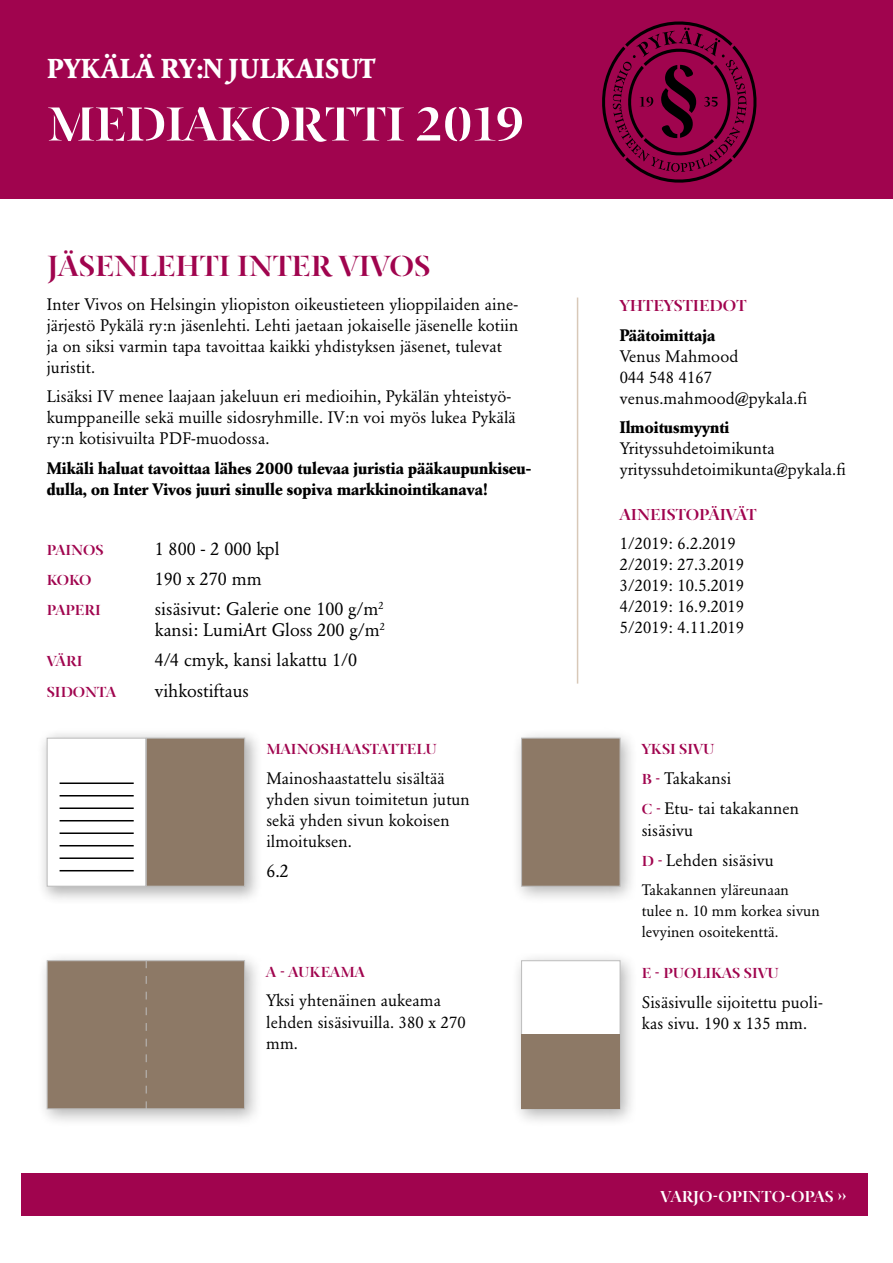
<style>
.page{position:relative;width:893px;height:1263px;background:#fff}
.page>*{position:absolute;margin:0;border:0;box-sizing:border-box;transform-origin:0 0}
.t1{font:700 54px "Ty Stencil Pro";color:#fff}
.t2{font:700 33px "Ty Stencil Pro";color:#a0044e}
.t3{font:700 27px "Garamond BE";letter-spacing:.02em;color:#fff}
.t4{font:18px/21.6px "Garamond BE";color:#000}
.t5{font:700 18px "Ty Stencil Pro";color:#a0044e}
.t6{font:700 18px "Ty Stencil Pro";letter-spacing:-.005em;color:#fff}
.t7{font:16.5px/21px "Garamond BE";letter-spacing:.005em;color:#000}
.t8{font:700 16.5px/21px "Garamond BE";letter-spacing:.005em;color:#000}
.t9{font:700 16.5px "Ty Stencil Pro";color:#a0044e}
.t10{font:15px/21px "Garamond BE";letter-spacing:.005em;color:#000}
.s1{font-family:"Ty Stencil Pro";font-weight:700;color:#a0044e}
</style>
<div class="page">
<div style="left:0;top:0;width:893px;height:198px;background:#a0044e"></div>
<div style="left:37px;top:728px;width:226px;height:177px;background:#000;opacity:.3"></div>
<div style="left:146px;top:738px;width:99px;height:148px;background:#8d7966;border:1px solid #bcbcbc"></div>
<div style="left:47px;top:738px;width:99px;height:148px;background:#fff;border:1px solid #bcbcbc"></div>
<hr style="left:60px;top:782px;width:74px;height:2px;background:#000">
<hr style="left:60px;top:820px;width:74px;height:1px;background:#000">
<hr style="left:60px;top:807px;width:74px;height:2px;background:#000">
<hr style="left:60px;top:795px;width:74px;height:1px;background:#000">
<hr style="left:60px;top:832px;width:74px;height:2px;background:#000">
<hr style="left:60px;top:870px;width:74px;height:1px;background:#000">
<hr style="left:60px;top:857px;width:74px;height:2px;background:#000">
<hr style="left:60px;top:845px;width:74px;height:1px;background:#000">
<div style="left:36px;top:950px;width:227px;height:177px;background:#000;opacity:.3"></div>
<div style="left:47px;top:960px;width:198px;height:149px;background:#8d7966;border:1px solid #bcbcbc"></div>
<svg style="left:146px;top:960px;width:1px;height:149px"></svg>
<div style="left:511px;top:727px;width:127px;height:177px;background:#000;opacity:.3"></div>
<div style="left:521px;top:738px;width:99px;height:148px;background:#8d7966;border:1px solid #bcbcbc"></div>
<div style="left:511px;top:950px;width:127px;height:177px;background:#000;opacity:.3"></div>
<div style="left:521px;top:960px;width:99px;height:149px;background:#fff;border:1px solid #bcbcbc"></div>
<div style="left:522px;top:1035px;width:98px;height:74px;background:#8d7966"></div>
<hr style="left:577px;top:298px;width:1px;height:386px;background:#d8c8b8">
<svg style="left:602px;top:21px;width:155px;height:162px"></svg>
<div style="left:21px;top:1174px;width:846px;height:42px;background:#a0044e"></div>
<h3 class="t3" style="left:48px;top:53px;width:330px">PYKÄLÄ RY:N JULKAISUT</h3>
<h1 class="t1" style="left:48px;top:93px;width:478px">MEDIAKORTTI 2019</h1>
<h2 class="t2" style="left:48px;top:247px;width:384px">JÄSENLEHTI INTER VIVOS</h2>
<p class="t7" style="left:47px;top:294px;width:473px">Inter Vivos on Helsingin yliopiston oikeustieteen ylioppilaiden aine&shy;järjestö Pykälä ry:n jäsenlehti. Lehti jaetaan jokaiselle jäsenelle kotiin ja on siksi varmin tapa tavoittaa kaikki yhdistyksen jäsenet, tulevat juristit.</p>
<p class="t7" style="left:47px;top:386px;width:471px">Lisäksi IV menee laajaan jakeluun eri medioihin, Pykälän yhteistyö&shy;kumppaneille sekä muille sidosryhmille. IV:n voi myös lukea Pykälä ry:n kotisivuilta PDF-muodossa.</p>
<p class="t8" style="left:47px;top:458px;width:486px">Mikäli haluat tavoittaa lähes 2000 tulevaa juristia pääkaupunkiseu&shy;dulla, on Inter Vivos juuri sinulle sopiva markkinointikanava!</p>
<p class="t9" style="left:47px;top:540px;width:58px">PAINOS</p>
<p class="t4" style="left:155px;top:538px;width:126px">1 800 - 2 000 kpl</p>
<p class="t9" style="left:47px;top:570px;width:46px">KOKO</p>
<p class="t4" style="left:155px;top:568px;width:108px">190 x 270 mm</p>
<p class="t9" style="left:47px;top:600px;width:56px">PAPERI</p>
<p class="t4" style="left:155px;top:598px;width:232px">sisäsivut: Galerie one 100 g/m<sup>2 </sup>kansi: LumiArt Gloss 200 g/m<sup>2</sup></p>
<p class="t9" style="left:47px;top:652px;width:37px">VÄRI</p>
<p class="t4" style="left:155px;top:649px;width:204px">4/4 cmyk, kansi lakattu 1/0</p>
<p class="t9" style="left:47px;top:682px;width:71px">SIDONTA</p>
<p class="t4" style="left:155px;top:680px;width:96px">vihkostiftaus</p>
<p class="t9" style="left:266px;top:740px;width:172px">MAINOSHAASTATTELU</p>
<p class="t7" style="left:266px;top:768px;width:205px">Mainoshaastattelu sisältää yhden sivun toimitetun jutun sekä yhden sivun kokoisen ilmoituksen.</p>
<p class="t4" style="left:266px;top:860px;width:24px">6.2</p>
<p class="t9" style="left:266px;top:962px;width:100px">A - AUKEAMA</p>
<p class="t7" style="left:266px;top:990px;width:201px">Yksi yhtenäinen aukeama lehden sisäsivuilla. 380 x 270 mm.</p>
<p class="t5" style="left:620px;top:295px;width:128px">YHTEYSTIEDOT</p>
<p class="t8" style="left:620px;top:324px;width:97px">Päätoimittaja</p>
<p class="t7" style="left:620px;top:345px;width:189px">Venus Mahmood<br>044 548 4167 venus.mahmood@pykala.fi</p>
<p class="t8" style="left:620px;top:417px;width:111px">Ilmoitusmyynti</p>
<p class="t7" style="left:620px;top:438px;width:228px">Yrityssuhdetoimikunta yrityssuhdetoimikunta@pykala.fi</p>
<p class="t5" style="left:620px;top:504px;width:138px">AINEISTOPÄIVÄT</p>
<p class="t7" style="left:620px;top:533px;width:126px">1/2019: 6.2.2019<br>2/2019: 27.3.2019<br>3/2019: 10.5.2019<br>4/2019: 16.9.2019<br>5/2019: 4.11.2019</p>
<p class="t9" style="left:642px;top:740px;width:74px">YKSI SIVU</p>
<p class="t7" style="left:642px;top:764px;width:159px;line-height:29.5px"><span class="s1">B -</span> Takakansi<br><span class="s1">C -</span> Etu- tai takakannen</p>
<p class="t7" style="left:642px;top:815px;width:134px;line-height:30.2px">sisäsivu<br><span class="s1">D -</span> Lehden sisäsivu</p>
<p class="t10" style="left:642px;top:879px;width:180px">Takakannen yläreunaan tulee n. 10 mm korkea sivun levyinen osoitekenttä.</p>
<p class="t9" style="left:642px;top:964px;width:139px">E - PUOLIKAS SIVU</p>
<p class="t7" style="left:642px;top:991px;width:183px">Sisäsivulle sijoitettu puoli&shy;kas sivu. 190 x 135 mm.</p>
<p class="t6" style="left:661px;top:1186px;width:187px">VARJO-OPINTO-OPAS ››</p>
</div>
